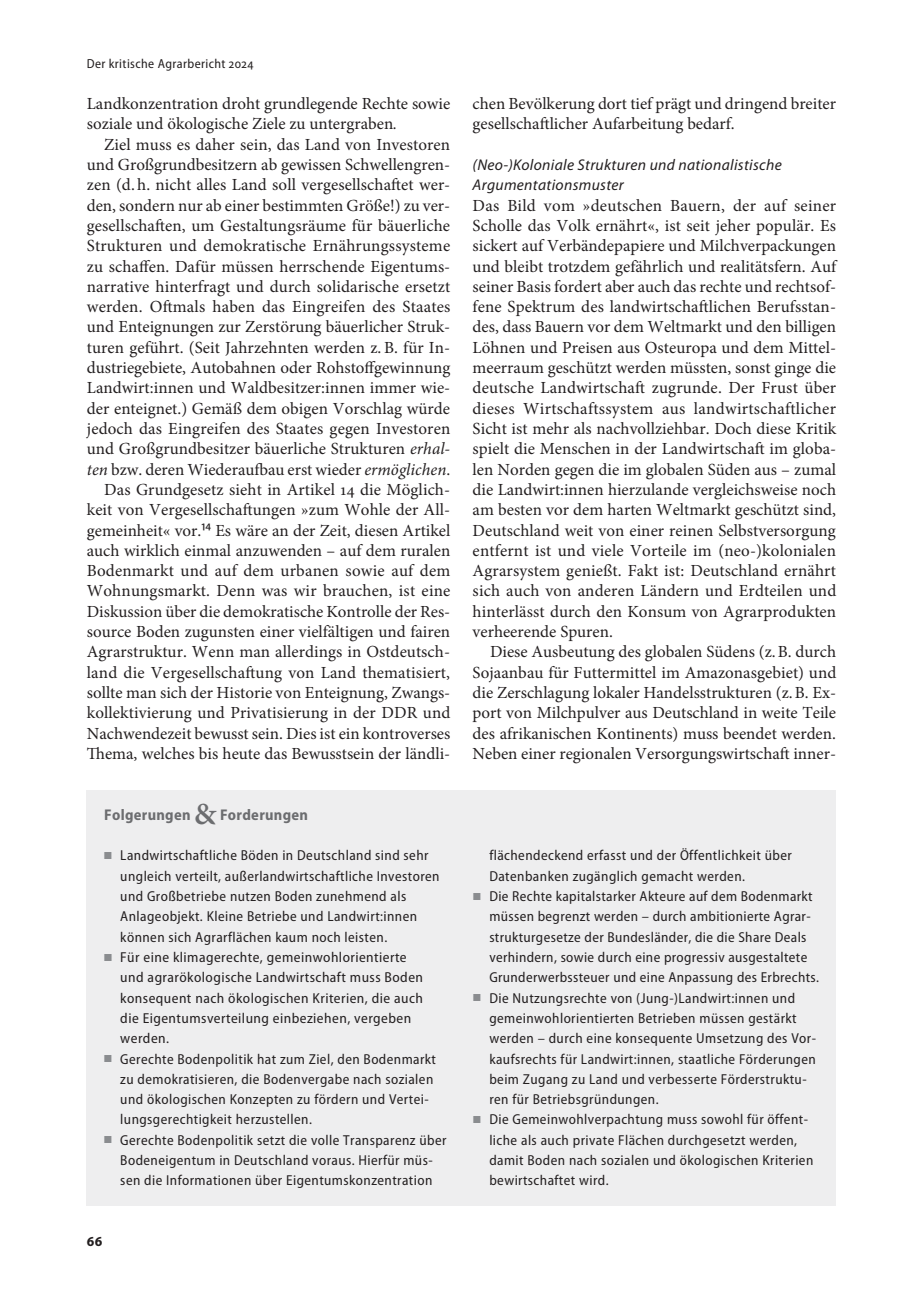
<style>
.page{position:relative;width:918px;height:1315px;background:#fff}
.page>*{position:absolute;margin:0;border:0;box-sizing:border-box;transform-origin:0 0}
.t1{font:16.97px/20.3px "Minion Pro";color:#231f20}
.t2{font:italic 15.58px/20.3px "Myriad Pro";letter-spacing:.02em;color:#231f20}
.t3{font:700 semi-condensed 15.58px "Myriad Pro";letter-spacing:.02em;color:#6c6d70}
.t4{font:700 semi-condensed 14.88px "Myriad Pro";color:#231f20}
.t5{font:semi-condensed 14.35px/20.3px "Myriad Pro";letter-spacing:.03em;color:#231f20}
.t6{font:semi-condensed 13.12px "Myriad Pro";letter-spacing:.03em;color:#231f20}
.s1{font-style:italic}
.s2{font-family:"Myriad Pro";font-stretch:semi-condensed;font-size:17.5px}
.s3{font-family:"Minion Pro";font-weight:600;font-stretch:normal;font-size:30.8px}
.s4{color:#8a8c8f}
</style>
<div class="page">
<div style="left:87px;top:790px;width:749px;height:415px;background:#eeeeef"></div>
<p class="t6" style="left:87px;top:57px;width:168px">Der kritische Agrarbericht 2024</p>
<p class="t1" style="left:87px;top:94px;width:365px">Landkonzentration droht grundlegende Rechte sowie soziale und ökologische Ziele zu untergraben<span class="s1">.</span></p>
<p class="t1" style="left:87px;top:134px;width:365px;text-align:right">Ziel muss es daher sein, das Land von Investoren und Großgrundbesitzern ab gewissen Schwellengren&shy;zen (d. h. nicht alles Land soll vergesellschaftet wer&shy;den, sondern nur ab einer bestimmten Größe!) zu ver&shy;gesellschaften, um Gestaltungsräume für bäuerliche Strukturen und demokratische Ernährungssysteme zu schaffen. Dafür müssen herrschende Eigentums&shy;narrative hinterfragt und durch solidarische ersetzt werden. Oftmals haben das Eingreifen des Staates und Enteignungen zur Zerstörung bäuerlicher Struk&shy;turen geführt. (Seit Jahrzehnten werden z. B. für In&shy;dustriegebiete, Autobahnen oder Rohstoffgewinnung Landwirt:innen und Waldbesitzer:innen immer wie&shy;der enteignet.) Gemäß dem obigen Vorschlag würde jedoch das Eingreifen des Staates gegen Investoren und Großgrundbesitzer bäuerliche Strukturen <span class="s1">erhal&shy;ten</span> bzw. deren Wiederaufbau erst wieder <span class="s1">ermöglichen</span>.<br>Das Grundgesetz sieht in Artikel 14 die Möglich&shy;keit von Vergesellschaftungen »zum Wohle der All&shy;gemeinheit« vor.<span class="s2">14</span> Es wäre an der Zeit, diesen Artikel auch wirklich einmal anzuwenden – auf dem ruralen Bodenmarkt und auf dem urbanen sowie auf dem Wohnungsmarkt. Denn was wir brauchen, ist eine Diskussion über die demokratische Kontrolle der Res&shy;source Boden zugunsten einer vielfältigen und fairen Agrarstruktur. Wenn man allerdings in Ostdeutsch&shy;land die Vergesellschaftung von Land thematisiert, sollte man sich der Historie von Enteignung, Zwangs&shy;kollektivierung und Privatisierung in der DDR und Nachwendezeit bewusst sein. Dies ist ein kontroverses Thema, welches bis heute das Bewusstsein der ländli-</p>
<p class="t3" style="left:104px;top:806px;width:205px">Folgerungen <span class="s3">&amp;</span> Forderungen</p>
<p class="t5" style="left:120px;top:846px;width:321px;text-indent:-16px"><span class="s4">■</span> Landwirtschaftliche Böden in Deutschland sind sehr ungleich verteilt, außerlandwirtschaftliche Investoren und Großbetriebe nutzen Boden zunehmend als Anlageobjekt. Kleine Betriebe und Landwirt:innen können sich Agrarflächen kaum noch leisten.</p>
<p class="t5" style="left:120px;top:947px;width:304px;text-indent:-16px"><span class="s4">■</span> Für eine klimagerechte, gemeinwohlorientierte und agrarökologische Landwirtschaft muss Boden konsequent nach ökologischen Kriterien, die auch die Eigentumsverteilung einbeziehen, vergeben werden.</p>
<p class="t5" style="left:120px;top:1049px;width:317px;text-indent:-16px"><span class="s4">■</span> Gerechte Bodenpolitik hat zum Ziel, den Bodenmarkt zu demokratisieren, die Bodenvergabe nach sozialen und ökologischen Konzepten zu fördern und Vertei&shy;lungsgerechtigkeit herzustellen.</p>
<p class="t5" style="left:104px;top:1130px;width:344px;text-align:center"><span class="s4">■</span> Gerechte Bodenpolitik setzt die volle Transparenz über<br>Bodeneigentum in Deutschland voraus. Hierfür müs-<br>sen die Informationen über Eigentumskonzentration</p>
<p class="t4" style="left:87px;top:1233px;width:17px">66</p>
<p class="t1" style="left:472px;top:94px;width:365px">chen Bevölkerung dort tief prägt und dringend breiter gesellschaftlicher Aufarbeitung bedarf.</p>
<p class="t2" style="left:472px;top:155px;width:311px">(Neo-)Koloniale Strukturen und nationalistische<br>Argumentationsmuster</p>
<p class="t1" style="left:472px;top:195px;width:365px;text-align:justify">Das Bild vom »deutschen Bauern, der auf seiner Scholle das Volk ernährt«, ist seit jeher populär. Es sickert auf Verbändepapiere und Milchverpackungen und bleibt trotzdem gefährlich und realitätsfern. Auf seiner Basis fordert aber auch das rechte und rechtsof&shy;fene Spektrum des landwirtschaftlichen Berufsstan&shy;des, dass Bauern vor dem Weltmarkt und den billigen Löhnen und Preisen aus Osteuropa und dem Mittel&shy;meerraum geschützt werden müssten, sonst ginge die deutsche Landwirtschaft zugrunde. Der Frust über dieses Wirtschaftssystem aus landwirtschaftlicher Sicht ist mehr als nachvollziehbar. Doch diese Kritik spielt die Menschen in der Landwirtschaft im globa&shy;len Norden gegen die im globalen Süden aus – zumal die Landwirt:innen hierzulande vergleichsweise noch am besten vor dem harten Weltmarkt geschützt sind, Deutschland weit von einer reinen Selbstversorgung entfernt ist und viele Vorteile im (neo-)kolonialen Agrarsystem genießt. Fakt ist: Deutschland ernährt sich auch von anderen Ländern und Erdteilen und hinterlässt durch den Konsum von Agrarprodukten verheerende Spuren.</p>
<p class="t1" style="left:472px;top:642px;width:365px;text-align:justify;text-indent:17px">Diese Ausbeutung des globalen Südens (z.B. durch Sojaanbau für Futtermittel im Amazonasgebiet) und die Zerschlagung lokaler Handelsstrukturen (z.B. Ex&shy;port von Milchpulver aus Deutschland in weite Teile des afrikanischen Kontinents) muss beendet werden.<br>Neben einer regionalen Versorgungswirtschaft inner-</p>
<p class="t5" style="left:489px;top:846px;width:304px">flächendeckend erfasst und der Öffentlichkeit über<br>Datenbanken zugänglich gemacht werden.</p>
<p class="t5" style="left:489px;top:886px;width:331px;text-indent:-16px"><span class="s4">■</span> Die Rechte kapitalstarker Akteure auf dem Bodenmarkt müssen begrenzt werden – durch ambitionierte Agrar&shy;strukturgesetze der Bundesländer, die die Share Deals verhindern, sowie durch eine progressiv ausgestaltete Grunderwerbssteuer und eine Anpassung des Erbrechts.</p>
<p class="t5" style="left:489px;top:988px;width:328px;text-indent:-16px"><span class="s4">■</span> Die Nutzungsrechte von (Jung-)Landwirt:innen und gemeinwohlorientierten Betrieben müssen gestärkt werden – durch eine konsequente Umsetzung des Vor&shy;kaufsrechts für Landwirt:innen, staatliche Förderungen beim Zugang zu Land und verbesserte Förderstruktu&shy;ren für Betriebsgründungen.</p>
<p class="t5" style="left:489px;top:1109px;width:325px;text-indent:-16px"><span class="s4">■</span> Die Gemeinwohlverpachtung muss sowohl für öffent&shy;liche als auch private Flächen durchgesetzt werden, damit Boden nach sozialen und ökologischen Kriterien bewirtschaftet wird.</p>
</div>
